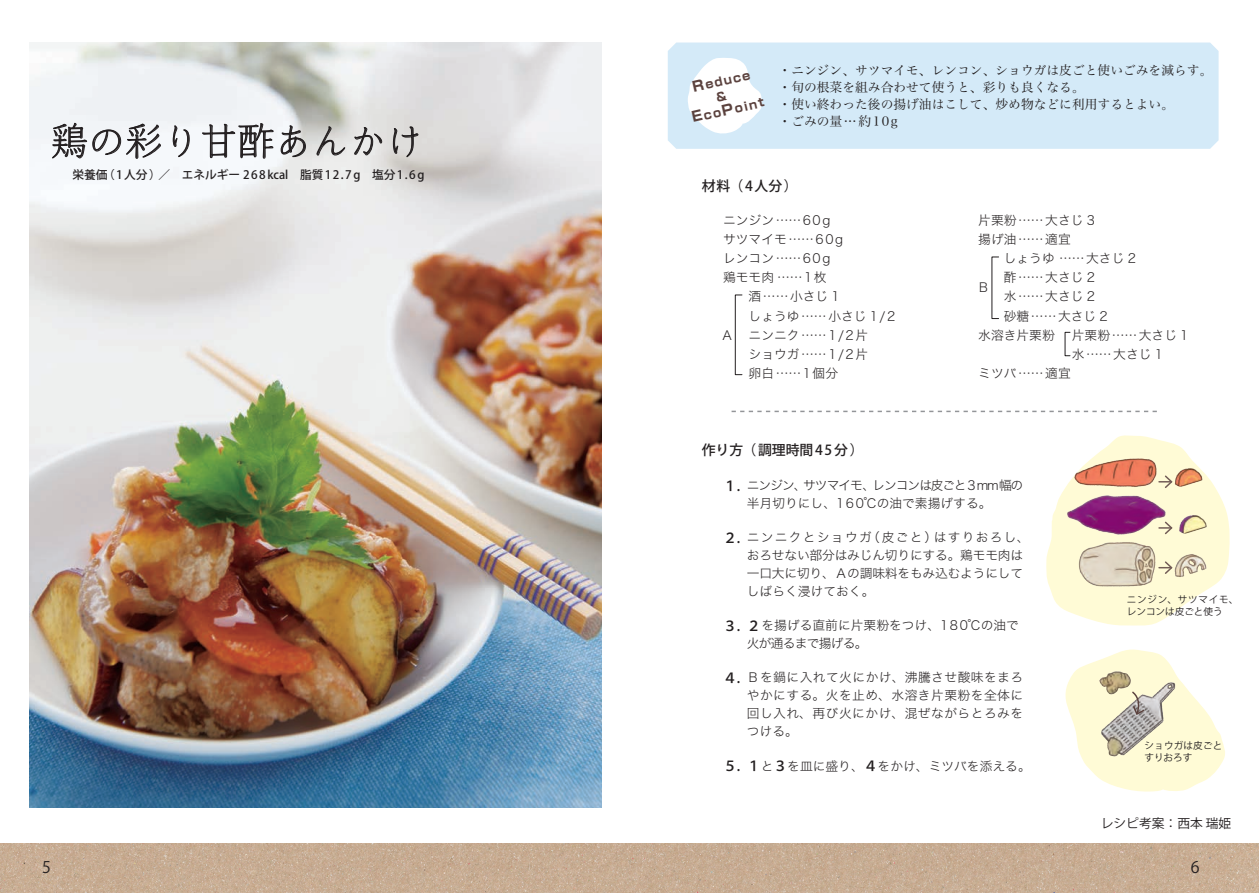
<style>
.page{position:relative;width:1259px;height:893px;background:#fff}
.page>*{position:absolute;margin:0;border:0;box-sizing:border-box;transform-origin:0 0}
.t1{font:300 37.2px "Akashi Std";color:#231f20}
.t2{font:15.9px "Koz Go Pr 6 N";color:#231f20}
.t3{font:500 13.8px "Koz Go Pr 6 N";color:#231f20}
.t4{font:12.75px/18.1px "Hira Kaku Std W2";color:#231f20}
.t5{font:12.75px/17px "Hira Min Std W3";color:#231f20}
.t6{font:12.75px/18.1px "Hira Kaku Std W2";letter-spacing:-.08em;color:#231f20}
.t7{font:12.75px "Koz Go Pr 6 N";color:#231f20}
.t8{font:500 11.7px "Koz Go Pr 6 N";color:#231f20}
.t9{font:700 11.7px "Wanpaku GN";color:#5b423e}
.t10{font:9.6px/11.7px "Koz Go Pr 6 N";color:#231f20}
.t11{font:9.6px/11.7px "Koz Go Pr 6 N";letter-spacing:.02em;color:#231f20}
.s1{font-size:13.8px}
.s2{font-family:"Koz Go Pr 6 N";font-weight:500;font-size:13.8px}
</style>
<div class="page">
<img style="left:0;top:843px;width:1259px;height:50px">
<svg style="left:731px;top:411px;width:426px;height:1px"></svg>
<img style="left:30px;top:43px;width:572px;height:765px">
<div style="left:668px;top:43px;width:550px;height:106px;background:#d4eaf8"></div>
<svg style="left:1065px;top:649px;width:160px;height:143px"></svg>
<svg style="left:1046px;top:435px;width:184px;height:191px"></svg>
<div style="left:735px;top:295px;width:7px;height:80px;border:1px solid #231f20"></div>
<svg style="left:52px;top:122px;width:109px;height:37px"></svg>
<svg style="left:172px;top:125px;width:18px;height:32px"></svg>
<svg style="left:202px;top:123px;width:72px;height:36px"></svg>
<svg style="left:280px;top:125px;width:26px;height:32px"></svg>
<svg style="left:316px;top:126px;width:29px;height:39px"></svg>
<svg style="left:354px;top:125px;width:28px;height:31px"></svg>
<svg style="left:392px;top:125px;width:27px;height:33px"></svg>
<svg style="left:687px;top:58px;width:75px;height:76px"></svg>
<p class="t1" style="left:51px;top:114px;width:374px">鶏の彩り甘酢あんかけ</p>
<p class="t8" style="left:72px;top:168px;width:353px">栄養価（ 1 人分）／　エネルギー 2 6 8 kcal　脂質 1 2 . 7 g　塩分 1 . 6 g</p>
<p class="t9" style="left:691px;top:80px;width:60px;rotate:-13deg"><span class="s1">R</span>educe</p>
<p class="t9" style="left:690px;top:111px;width:75px;rotate:-13deg"><span class="s1">E</span>co<span class="s1">P</span>oint</p>
<p class="t5" style="left:778px;top:61px;width:435px">・ニンジン、サツマイモ、レンコン、ショウガは皮ごと使いごみを減らす。・旬の根菜を組み合わせて使うと、彩りも良くなる。<br>・使い終わった後の揚げ油はこして、炒め物などに利用するとよい。<br>・ごみの量…約10g</p>
<p class="t3" style="left:702px;top:178px;width:97px">材料 （4人分）</p>
<p class="t4" style="left:723px;top:211px;width:109px">ニンジン……60g</p>
<p class="t4" style="left:723px;top:230px;width:122px">サツマイモ……60g</p>
<p class="t4" style="left:723px;top:249px;width:109px">レンコン……60g</p>
<p class="t4" style="left:723px;top:268px;width:105px">鶏モモ肉 ……1枚</p>
<p class="t4" style="left:748px;top:287px;width:93px">酒……小さじ 1</p>
<p class="t4" style="left:748px;top:306px;width:148px">しょうゆ……小さじ 1/2</p>
<p class="t4" style="left:748px;top:326px;width:121px">ニンニク……1/2片</p>
<p class="t4" style="left:748px;top:345px;width:121px">ショウガ……1/2片</p>
<p class="t4" style="left:748px;top:364px;width:91px">卵白……1個分</p>
<p class="t4" style="left:721px;top:326px;width:14px">Ａ</p>
<p class="t4" style="left:978px;top:211px;width:118px">片栗粉……大さじ 3</p>
<p class="t4" style="left:978px;top:230px;width:94px">揚げ油……適宜</p>
<p class="t4" style="left:1003px;top:249px;width:134px">しょうゆ ……大さじ 2</p>
<p class="t4" style="left:1003px;top:268px;width:93px">酢……大さじ 2</p>
<p class="t4" style="left:1003px;top:287px;width:93px">水……大さじ 2</p>
<p class="t4" style="left:1003px;top:306px;width:105px">砂糖……大さじ 2</p>
<p class="t4" style="left:978px;top:326px;width:78px">水溶き片栗粉</p>
<p class="t4" style="left:1071px;top:325px;width:118px;line-height:19.2px">片栗粉……大さじ 1水……大さじ 1</p>
<p class="t4" style="left:978px;top:364px;width:94px">ミツバ……適宜</p>
<p class="t4" style="left:977px;top:278px;width:14px">Ｂ</p>
<p class="t3" style="left:702px;top:443px;width:163px">作り方 （調理時間45分）</p>
<p class="t3" style="left:723px;top:478px;width:19px">１.</p>
<p class="t6" style="left:747px;top:475px;width:278px">ニンジン、サツマイモ、レンコンは皮ごと３mm幅の半月切りにし、160℃の油で素揚げする。</p>
<p class="t4" style="left:747px;top:527px;width:284px">ニンニクとショウガ（皮ごと）はすりおろし、おろせない部分はみじん切りにする。鶏モモ肉は一口大に切り、Ａの調味料をもみ込むようにしてしばらく浸けておく。</p>
<p class="t4" style="left:747px;top:617px;width:274px;line-height:17.5px"><span class="s2">２</span>を揚げる直前に片栗粉をつけ、180℃の油で火が通るまで揚げる。</p>
<p class="t4" style="left:747px;top:668px;width:278px;text-align:justify">Ｂを鍋に入れて火にかけ、沸騰させ酸味をまろやかにする。火を止め、水溶き片栗粉を全体に回し入れ、再び火にかけ、混ぜながらとろみをつける。</p>
<p class="t4" style="left:747px;top:757px;width:285px"><span class="s2">１</span>と<span class="s2">３</span>を皿に盛り、<span class="s2">４</span>をかけ、ミツバを添える。</p>
<p class="t3" style="left:723px;top:530px;width:19px">２.</p>
<p class="t3" style="left:723px;top:618px;width:19px">３.</p>
<p class="t3" style="left:723px;top:670px;width:19px">４.</p>
<p class="t3" style="left:723px;top:758px;width:19px">５.</p>
<p class="t10" style="left:1127px;top:594px;width:113px">ニンジン、サツマイモ、レンコンは皮ごと使う</p>
<p class="t11" style="left:1144px;top:740px;width:79px">ショウガは皮ごとすりおろす</p>
<p class="t7" style="left:1100px;top:816px;width:132px">レシピ考案：西本 瑞姫</p>
<p class="t2" style="left:42px;top:858px;width:10px">5</p>
<p class="t2" style="left:1190px;top:858px;width:10px">6</p>
</div>
